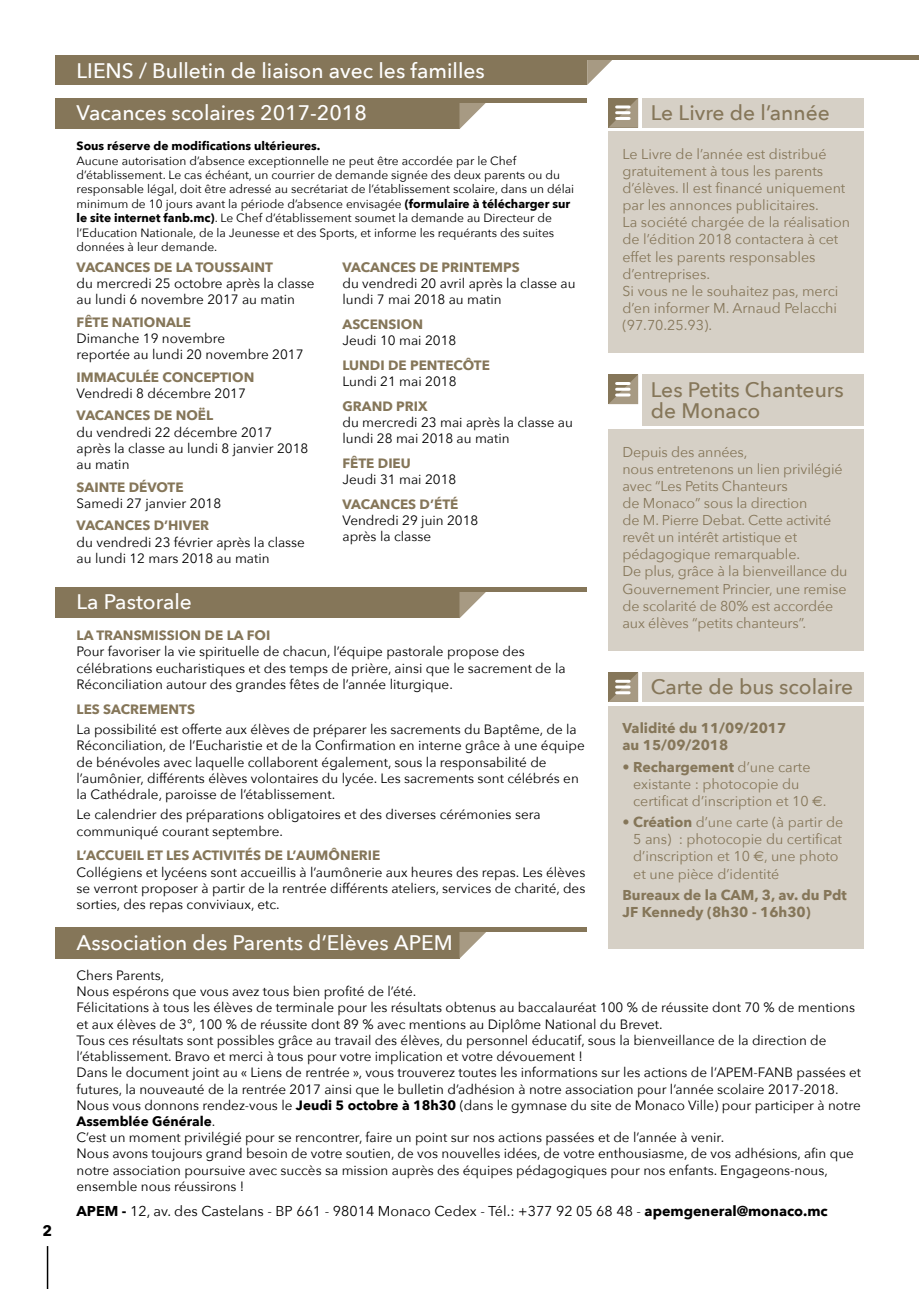
<style>
.page{position:relative;width:919px;height:1289px;background:#fff}
.page>*{position:absolute;margin:0;border:0;box-sizing:border-box;transform-origin:0 0}
.t1{font:500 21px/42.5px "Avenir Next";color:#fff}
.t2{font:500 21px/21px "Avenir Next";color:#857659}
.t3{font:700 15px "Avenir Next";color:#000}
.t4{font:14.25px/17.1px "Avenir Next";color:#857659}
.t5{font:14.25px "Avenir Next";color:#000}
.t6{font:700 14.25px/17.1px "Avenir Next";color:#857659}
.t7{font:13.5px/16.2px "Avenir Next";color:#000}
.t8{font:700 13.5px "Avenir Next";color:#857659}
.t9{font:12px/14.4px "Avenir Next";color:#000}
.t10{font:700 12px "Avenir Next";color:#000}
.s1{font-weight:700}
.s2{font-family:"Euro Sans"}
</style>
<div class="page">
<hr style="left:47px;top:1245px;width:1px;height:43px;background:#000">
<div style="left:55px;top:55px;width:532px;height:30px;background:#857659"></div>
<svg style="left:587px;top:60px;width:25px;height:25px"></svg>
<div style="left:55px;top:55px;width:863px;height:5px;background:#857659"></div>
<div style="left:55px;top:99px;width:404px;height:30px;background:#857659"></div>
<svg style="left:459px;top:102px;width:30px;height:27px"></svg>
<hr style="left:55px;top:98px;width:532px;height:4px;background:#857659">
<div style="left:55px;top:588px;width:404px;height:30px;background:#857659"></div>
<svg style="left:459px;top:591px;width:30px;height:27px"></svg>
<hr style="left:55px;top:587px;width:532px;height:4px;background:#857659">
<div style="left:55px;top:928px;width:404px;height:30px;background:#857659"></div>
<svg style="left:459px;top:931px;width:30px;height:27px"></svg>
<hr style="left:55px;top:927px;width:532px;height:4px;background:#857659">
<div style="left:608px;top:132px;width:255px;height:221px;background:#d6d0c6"></div>
<div style="left:642px;top:98px;width:221px;height:30px;background:#d6d0c6"></div>
<svg style="left:608px;top:98px;width:30px;height:30px"></svg>
<div style="left:608px;top:706px;width:255px;height:242px;background:#d6d0c6"></div>
<div style="left:642px;top:672px;width:221px;height:30px;background:#d6d0c6"></div>
<svg style="left:608px;top:672px;width:30px;height:30px"></svg>
<div style="left:608px;top:429px;width:255px;height:222px;background:#d6d0c6"></div>
<div style="left:642px;top:374px;width:221px;height:51px;background:#d6d0c6"></div>
<svg style="left:608px;top:374px;width:30px;height:30px"></svg>
<p class="t3" style="left:43px;top:1217px;width:11px">2</p>
<h1 class="t1" style="left:77px;top:48px;width:410px">LIENS / Bulletin de liaison avec les familles<br>Vacances scolaires 2017-2018</h1>
<p class="t10" style="left:77px;top:136px;width:245px">Sous réserve de modifications ultérieures.</p>
<p class="t9" style="left:77px;top:153px;width:499px">Aucune autorisation d’absence exceptionnelle ne peut être accordée par le Chef d’établissement. Le cas échéant, un courrier de demande signée des deux parents ou du responsable légal, doit être adressé au secrétariat de l’établissement scolaire, dans un délai minimum de 10 jours avant la période d’absence envisagée <span class="s1">(formulaire à télécharger sur le site internet fanb.mc)</span>. Le Chef d’établissement soumet la demande au Directeur de l’Education Nationale, de la Jeunesse et des Sports, et informe les requérants des suites données à leur demande.</p>
<p class="t8" style="left:77px;top:255px;width:198px">VACANCES DE LA TOUSSAINT</p>
<p class="t7" style="left:77px;top:274px;width:239px">du mercredi 25 octobre après la classe au lundi 6 novembre 2017 au matin</p>
<p class="t8" style="left:77px;top:310px;width:116px">FÊTE NATIONALE</p>
<p class="t7" style="left:77px;top:329px;width:228px">Dimanche 19 novembre<br>reportée au lundi 20 novembre 2017</p>
<p class="t8" style="left:77px;top:365px;width:179px">IMMACULÉE CONCEPTION</p>
<p class="t7" style="left:77px;top:384px;width:171px">Vendredi 8 décembre 2017</p>
<p class="t8" style="left:77px;top:404px;width:138px">VACANCES DE NOËL</p>
<p class="t7" style="left:77px;top:423px;width:233px">du vendredi 22 décembre 2017 après la classe au lundi 8 janvier 2018 au matin</p>
<p class="t8" style="left:77px;top:475px;width:108px">SAINTE DÉVOTE</p>
<p class="t7" style="left:77px;top:494px;width:146px">Samedi 27 janvier 2018</p>
<p class="t8" style="left:77px;top:514px;width:134px">VACANCES D’HIVER</p>
<p class="t7" style="left:77px;top:533px;width:230px">du vendredi 23 février après la classe au lundi 12 mars 2018 au matin</p>
<p class="t8" style="left:342px;top:255px;width:179px">VACANCES DE PRINTEMPS</p>
<p class="t7" style="left:342px;top:274px;width:235px">du vendredi 20 avril après la classe au lundi 7 mai 2018 au matin</p>
<p class="t8" style="left:342px;top:312px;width:82px">ASCENSION</p>
<p class="t7" style="left:342px;top:331px;width:115px">Jeudi 10 mai 2018</p>
<p class="t8" style="left:342px;top:353px;width:149px">LUNDI DE PENTECÔTE</p>
<p class="t7" style="left:342px;top:372px;width:115px">Lundi 21 mai 2018</p>
<p class="t8" style="left:342px;top:394px;width:87px">GRAND PRIX</p>
<p class="t7" style="left:342px;top:413px;width:232px">du mercredi 23 mai après la classe au lundi 28 mai 2018 au matin</p>
<p class="t8" style="left:342px;top:451px;width:70px">FÊTE DIEU</p>
<p class="t7" style="left:342px;top:470px;width:115px">Jeudi 31 mai 2018</p>
<p class="t8" style="left:342px;top:492px;width:117px">VACANCES D’ÉTÉ</p>
<p class="t7" style="left:342px;top:511px;width:137px">Vendredi 29 juin 2018 après la classe</p>
<h1 class="t1" style="left:77px;top:580px;width:117px">La Pastorale</h1>
<p class="t8" style="left:77px;top:624px;width:195px">LA TRANSMISSION DE LA FOI</p>
<p class="t7" style="left:77px;top:643px;width:490px">Pour favoriser la vie spirituelle de chacun, l’équipe pastorale propose des célébrations eucharistiques et des temps de prière, ainsi que le sacrement de la<br>Réconciliation autour des grandes fêtes de l’année liturgique.</p>
<p class="t8" style="left:77px;top:697px;width:120px">LES SACREMENTS</p>
<p class="t7" style="left:77px;top:720px;width:509px">La possibilité est offerte aux élèves de préparer les sacrements du Baptême, de la Réconciliation, de l’Eucharistie et de la Confirmation en interne grâce à une équipe de bénévoles avec laquelle collaborent également, sous la responsabilité de l’aumônier, différents élèves volontaires du lycée. Les sacrements sont célébrés en la Cathédrale, paroisse de l’établissement.</p>
<p class="t7" style="left:77px;top:806px;width:465px">Le calendrier des préparations obligatoires et des diverses cérémonies sera communiqué courant septembre.</p>
<p class="t8" style="left:77px;top:843px;width:305px">L’ACCUEIL ET LES ACTIVITÉS DE L’AUMÔNERIE</p>
<p class="t7" style="left:77px;top:863px;width:510px;text-align:justify">Collégiens et lycéens sont accueillis à l’aumônerie aux heures des repas. Les élèves se verront proposer à partir de la rentrée différents ateliers, services de charité, des sorties, des repas conviviaux, etc.</p>
<h1 class="t1" style="left:77px;top:920px;width:378px">Association des Parents d’Elèves APEM</h1>
<h1 class="t2" style="left:651px;top:102px;width:180px">Le Livre de l’année</h1>
<p class="t4" style="left:622px;top:145px;width:229px">Le Livre de l’année est distribué gratuitement à tous les parents d’élèves. Il est financé uniquement par les annonces publicitaires.<br>La société chargée de la réalisation de l’édition 2018 contactera à cet effet les parents responsables d’entreprises.<br>Si vous ne le souhaitez pas, merci d’en informer M. Arnaud Pelacchi (97.70.25.93).</p>
<h1 class="t2" style="left:651px;top:378px;width:194px">Les Petits Chanteurs de Monaco</h1>
<p class="t4" style="left:622px;top:442px;width:226px">Depuis des années,<br>nous entretenons un lien privilégié avec “Les Petits Chanteurs<br>de Monaco” sous la direction<br>de M. Pierre Debat. Cette activité revêt un intérêt artistique et pédagogique remarquable.<br>De plus, grâce à la bienveillance du<br>Gouvernement Princier, une remise de scolarité de 80% est accordée aux élèves “petits chanteurs”.</p>
<h1 class="t2" style="left:651px;top:676px;width:204px">Carte de bus scolaire</h1>
<p class="t6" style="left:622px;top:719px;width:165px">Validité du 11/09/2017 au 15/09/2018</p>
<p class="t4" style="left:633px;top:757px;width:195px;text-indent:-11px">• <span class="s1">Rechargement</span> d’une carte existante : photocopie du certificat d’inscription et 10 <span class="s2">€</span>.</p>
<p class="t4" style="left:633px;top:813px;width:212px;text-indent:-11px">• <span class="s1">Création</span> d’une carte (à partir de<br>5 ans) : photocopie du certificat d’inscription et 10 <span class="s2">€</span>, une photo et une pièce d’identité</p>
<p class="t6" style="left:622px;top:886px;width:226px">Bureaux de la CAM, 3, av. du Pdt<br>JF Kennedy (8h30 - 16h30)</p>
<p class="t7" style="left:77px;top:966px;width:786px">Chers Parents,<br>Nous espérons que vous avez tous bien profité de l’été.<br>Félicitations à tous les élèves de terminale pour les résultats obtenus au baccalauréat 100 % de réussite dont 70 % de mentions et aux élèves de 3°, 100 % de réussite dont 89 % avec mentions au Diplôme National du Brevet.<br>Tous ces résultats sont possibles grâce au travail des élèves, du personnel éducatif, sous la bienveillance de la direction de l’établissement. Bravo et merci à tous pour votre implication et votre dévouement !<br>Dans le document joint au « Liens de rentrée », vous trouverez toutes les informations sur les actions de l’APEM-FANB passées et futures, la nouveauté de la rentrée 2017 ainsi que le bulletin d’adhésion à notre association pour l’année scolaire 2017-2018.<br>Nous vous donnons rendez-vous le <span class="s1">Jeudi 5 octobre à 18h30</span> (dans le gymnase du site de Monaco Ville) pour participer à notre <span class="s1">Assemblée Générale</span>.<br>C’est un moment privilégié pour se rencontrer, faire un point sur nos actions passées et de l’année à venir.<br>Nous avons toujours grand besoin de votre soutien, de vos nouvelles idées, de votre enthousiasme, de vos adhésions, afin que notre association poursuive avec succès sa mission auprès des équipes pédagogiques pour nos enfants. Engageons-nous, ensemble nous réussirons !</p>
<p class="t5" style="left:77px;top:1199px;width:752px"><span class="s1">APEM -</span> 12, av. des Castelans - BP 661 - 98014 Monaco Cedex - Tél.: +377 92 05 68 48 - <span class="s1">apemgeneral@monaco.mc</span></p>
</div>
